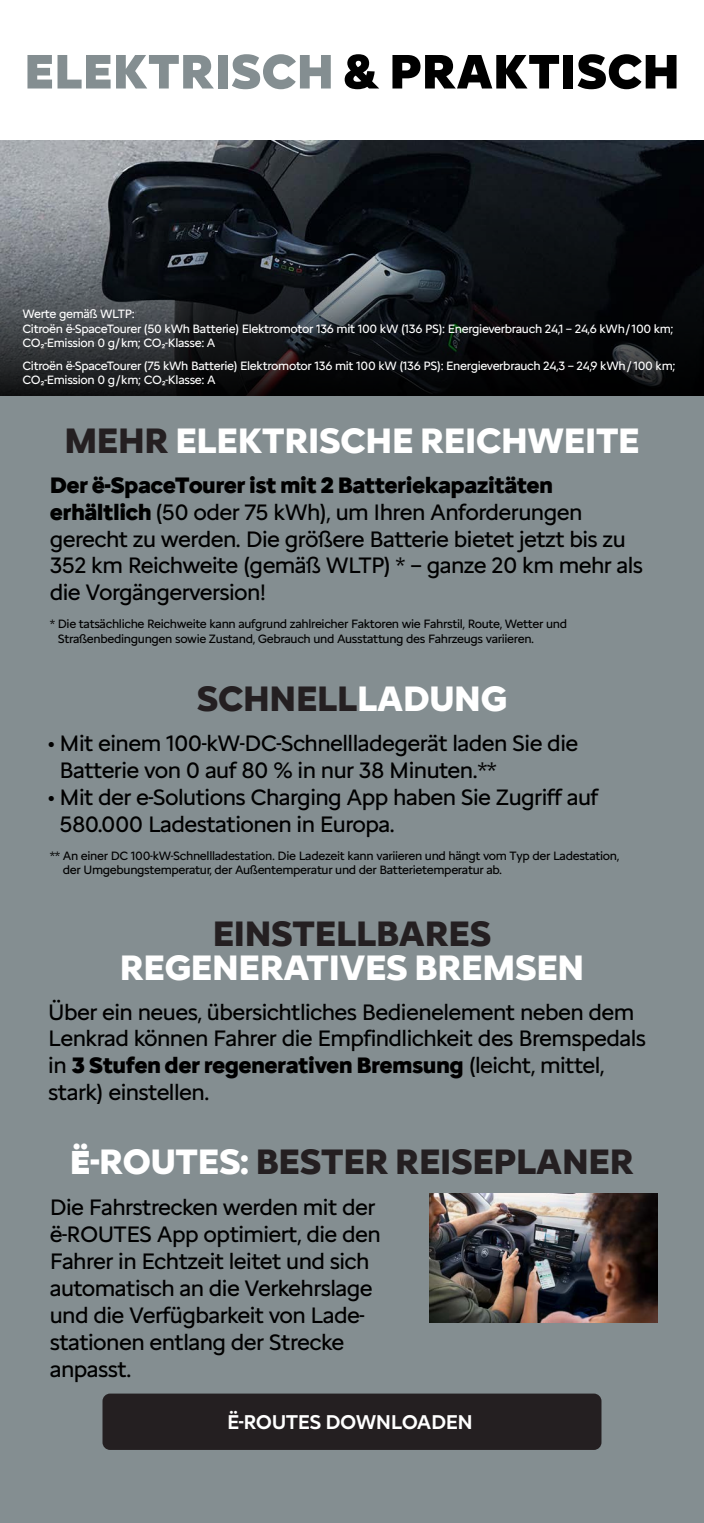
<style>
.page{position:relative;width:704px;height:1523px;background:#fff}
.page>*{position:absolute;margin:0;border:0;box-sizing:border-box;transform-origin:0 0}
.t1{font:900 50px "Citroen Type";letter-spacing:-.01em;color:#848e91}
.t2{font:700 36.56px "Citroen Type";letter-spacing:-.025em;color:#241f21}
.t3{font:700 36.56px "Citroen Type";letter-spacing:-.025em;color:#fff}
.t4{font:23.12px/26.9px "Citroen Type";letter-spacing:-.025em;color:#000}
.t5{font:500 20.62px "Citroen Type";letter-spacing:-.025em;color:#fff}
.t6{font:12.5px/14.4px "Citroen Type";letter-spacing:-.025em;color:#000}
.t7{font:12.5px/14.4px "Citroen Type";letter-spacing:-.025em;color:#fff}
.s1{color:#000}
.s2{color:#241f21}
.s3{font-weight:900}
.s4{color:#fff}
.s5{font-weight:900;font-size:34.38px;color:#fff}
</style>
<div class="page">
<div style="left:0;top:140px;width:703px;height:1382px;background:#848e91"></div>
<img style="left:429px;top:1193px;width:227px;height:130px">
<img style="left:0;top:141px;width:703px;height:47px">
<div style="left:102px;top:1393px;width:499px;height:56px;background:#241f21;border-radius:8px"></div>
<svg style="left:0;top:188px;width:703px;height:208px"></svg>
<h1 class="t1" style="left:24px;top:34px;width:657px">ELEKTRISCH <span class="s1">&amp; PRAKTISCH</span></h1>
<p class="t7" style="left:22px;top:306px;width:652px">Werte gemäß WLTP:<br>Citroën ë-SpaceTourer (50 kWh Batterie) Elektromotor 136 mit 100 kW (136 PS): Energieverbrauch 24,1 – 24,6 kWh/100 km;<br>CO₂-Emission 0 g/km; CO₂-Klasse: A</p>
<p class="t7" style="left:22px;top:357px;width:654px">Citroën ë-SpaceTourer (75 kWh Batterie) Elektromotor 136 mit 100 kW (136 PS): Energieverbrauch 24,3 – 24,9 kWh/ 100 km;<br>CO₂-Emission 0 g/km; CO₂-Klasse: A</p>
<h2 class="t3" style="left:64px;top:413px;width:577px"><span class="s2">MEHR</span> ELEKTRISCHE REICHWEITE</h2>
<p class="t4" style="left:50px;top:469px;width:594px"><span class="s3">Der ë-SpaceTourer ist mit 2 Batteriekapazitäten erhältlich</span> (50 oder 75 kWh), um Ihren Anforderungen gerecht zu werden. Die größere Batterie bietet jetzt bis zu 352 km Reichweite (gemäß WLTP) * – ganze 20 km mehr als die Vorgängerversion!</p>
<p class="t6" style="left:58px;top:616px;width:510px;text-indent:-8px">* Die tatsächliche Reichweite kann aufgrund zahlreicher Faktoren wie Fahrstil, Route, Wetter und<br>Straßenbedingungen sowie Zustand, Gebrauch und Ausstattung des Fahrzeugs variieren.</p>
<h2 class="t2" style="left:196px;top:671px;width:312px">SCHNELL<span class="s4">LADUNG</span></h2>
<p class="t4" style="left:59px;top:727px;width:520px;text-indent:-11px">• Mit einem 100-kW-DC-Schnellladegerät laden Sie die<br>Batterie von 0 auf 80 % in nur 38 Minuten.**</p>
<p class="t4" style="left:59px;top:781px;width:540px;text-indent:-11px">• Mit der e-Solutions Charging App haben Sie Zugriff auf<br>580.000 Ladestationen in Europa.</p>
<p class="t6" style="left:63px;top:847px;width:557px;text-indent:-13px">** An einer DC 100-kW-Schnellladestation. Die Ladezeit kann variieren und hängt vom Typ der Ladestation, der Umgebungstemperatur, der Außentemperatur und der Batterietemperatur ab.</p>
<h2 class="t2" style="left:212px;top:906px;width:280px">EINSTELLBARES</h2>
<h2 class="t3" style="left:119px;top:940px;width:466px">REGENERATIVES BREMSEN</h2>
<p class="t4" style="left:48px;top:996px;width:599px">Über ein neues, übersichtliches Bedienelement neben dem Lenkrad können Fahrer die Empfindlichkeit des Bremspedals in <span class="s3">3 Stufen der regenerativen Bremsung</span> (leicht, mittel, stark) einstellen.</p>
<h2 class="t2" style="left:70px;top:1134px;width:565px"><span class="s5">Ë</span><span class="s4">-ROUTES:</span> BESTER REISEPLANER</h2>
<p class="t4" style="left:50px;top:1192px;width:332px">Die Fahrstrecken werden mit der ë-ROUTES App optimiert, die den<br>Fahrer in Echtzeit leitet und sich automatisch an die Verkehrslage und die Verfügbarkeit von Lade&shy;stationen entlang der Strecke anpasst.</p>
<p class="t5" style="left:227px;top:1406px;width:247px">Ë-ROUTES DOWNLOADEN</p>
</div>
